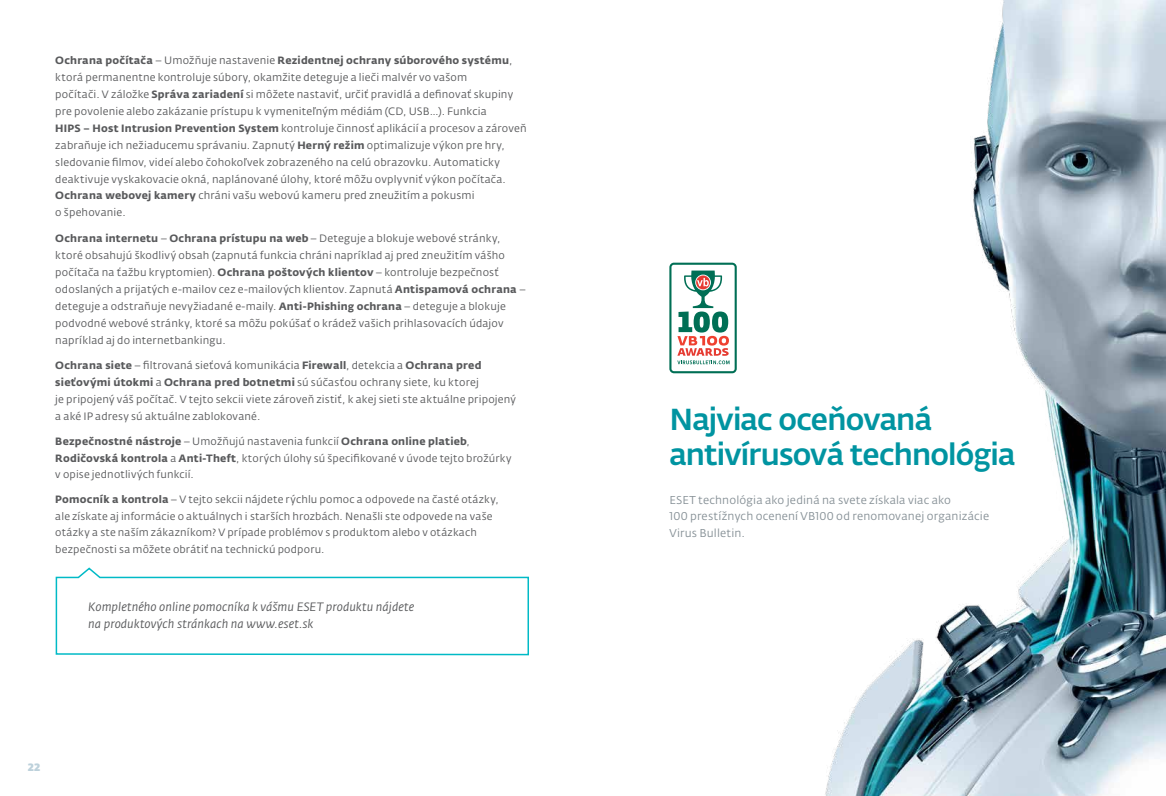
<style>
.page{position:relative;width:1166px;height:796px;background:#fff}
.page>*{position:absolute;margin:0;border:0;box-sizing:border-box;transform-origin:0 0}
.t1{font:30px/34.5px "Fedra Sans Alt Pro Med LF";letter-spacing:-.025em;color:#0094a1}
.t2{font:italic 12px/16.5px "Fedra Sans Alt Pro";letter-spacing:.005em;color:#58595b}
.t3{font:11.25px/16.5px "Fedra Sans Alt Pro";letter-spacing:.015em;color:#879197}
.t4{font:10.65px/17px "Fedra Sans Alt Pro";letter-spacing:.015em;color:#58595b}
.t5{font:10.5px/16.5px "Fedra Sans Alt Pro";letter-spacing:.015em;color:#58595b}
.t6{font:700 10.5px "Fedra Sans Alt Pro";letter-spacing:.02em;color:#58595b}
.t7{font:800 10.5px "Fedra Sans Dis Std";color:#bdd1db}
.s1{font-weight:400;font-size:10.65px}
.s2{font-weight:700;font-size:10.5px}
.s3{font-weight:700}
</style>
<div class="page">
<img style="left:825px;top:0;width:340px;height:795px">
<svg style="left:55px;top:567px;width:474px;height:88px"></svg>
<svg style="left:669px;top:262px;width:67px;height:111px"></svg>
<p class="t6" style="left:55px;top:53px;width:458px">Ochrana počítača <span class="s1">– Umožňuje nastavenie</span> Rezidentnej ochrany súborového systému<span class="s1">,</span></p>
<p class="t4" style="left:55px;top:68px;width:473px">ktorá permanentne kontroluje súbory, okamžite deteguje a lieči malvér vo vašom<br>počítači. V záložke <span class="s2">Správa zariadení</span> si môžete nastaviť, určiť pravidlá a definovať skupiny pre povolenie alebo zakázanie prístupu k vymeniteľným médiám (CD, USB…). Funkcia<br><span class="s2">HIPS – Host Intrusion Prevention System</span> kontroluje činnosť aplikácií a procesov a zároveň zabraňuje ich nežiaducemu správaniu. Zapnutý <span class="s2">Herný režim</span> optimalizuje výkon pre hry, sledovanie filmov, videí alebo čohokoľvek zobrazeného na celú obrazovku. Automaticky deaktivuje vyskakovacie okná, naplánované úlohy, ktoré môžu ovplyvniť výkon počítača.<br><span class="s2">Ochrana webovej kamery</span> chráni vašu webovú kameru pred zneužitím a pokusmi<br>o špehovanie.</p>
<p class="t6" style="left:55px;top:231px;width:446px">Ochrana internetu <span class="s1">–</span> Ochrana prístupu na web <span class="s1">– Deteguje a blokuje webové stránky,</span></p>
<p class="t4" style="left:55px;top:246px;width:472px">ktoré obsahujú škodlivý obsah (zapnutá funkcia chráni napríklad aj pred zneužitím vášho počítača na ťažbu kryptomien). <span class="s2">Ochrana poštových klientov</span> – kontroluje bezpečnosť odoslaných a prijatých e-mailov cez e-mailových klientov. Zapnutá <span class="s2">Antispamová ochrana</span> – deteguje a odstraňuje nevyžiadané e-maily. <span class="s2">Anti-Phishing ochrana</span> – deteguje a blokuje podvodné webové stránky, ktoré sa môžu pokúšať o krádež vašich prihlasovacích údajov napríklad aj do internetbankingu.</p>
<p class="t4" style="left:55px;top:357px;width:462px"><span class="s2">Ochrana siete</span> – filtrovaná sieťová komunikácia <span class="s2">Firewall</span>, detekcia a <span class="s3">Ochrana pred sieťovými útokmi</span> a <span class="s3">Ochrana pred botnetmi</span> sú súčasťou ochrany siete, ku ktorej<br>je pripojený váš počítač. V tejto sekcii viete zároveň zistiť, k akej sieti ste aktuálne pripojený a aké IP adresy sú aktuálne zablokované.</p>
<p class="t5" style="left:55px;top:433px;width:457px"><span class="s3">Bezpečnostné nástroje</span> – Umožňujú nastavenia funkcií <span class="s3">Ochrana online platieb</span>,<br><span class="s3">Rodičovská kontrola</span> a <span class="s3">Anti-Theft</span>, ktorých úlohy sú špecifikované v úvode tejto brožúrky v opise jednotlivých funkcií.</p>
<p class="t5" style="left:55px;top:491px;width:445px"><span class="s3">Pomocník a kontrola</span> – V tejto sekcii nájdete rýchlu pomoc a odpovede na časté otázky, ale získate aj informácie o aktuálnych i starších hrozbách. Nenašli ste odpovede na vaše otázky a ste naším zákazníkom? V prípade problémov s produktom alebo v otázkach bezpečnosti sa môžete obrátiť na technickú podporu.</p>
<p class="t2" style="left:88px;top:598px;width:327px">Kompletného online pomocníka k vášmu ESET produktu nájdete na produktových stránkach na www.eset.sk</p>
<p class="t7" style="left:28px;top:758px;width:14px">22</p>
<h1 class="t1" style="left:669px;top:400px;width:347px">Najviac oceňovaná antivírusová technológia</h1>
<p class="t3" style="left:669px;top:491px;width:321px">ESET technológia ako jediná na svete získala viac ako<br>100 prestížnych ocenení VB100 od renomovanej organizácie<br>Virus Bulletin.</p>
</div>
